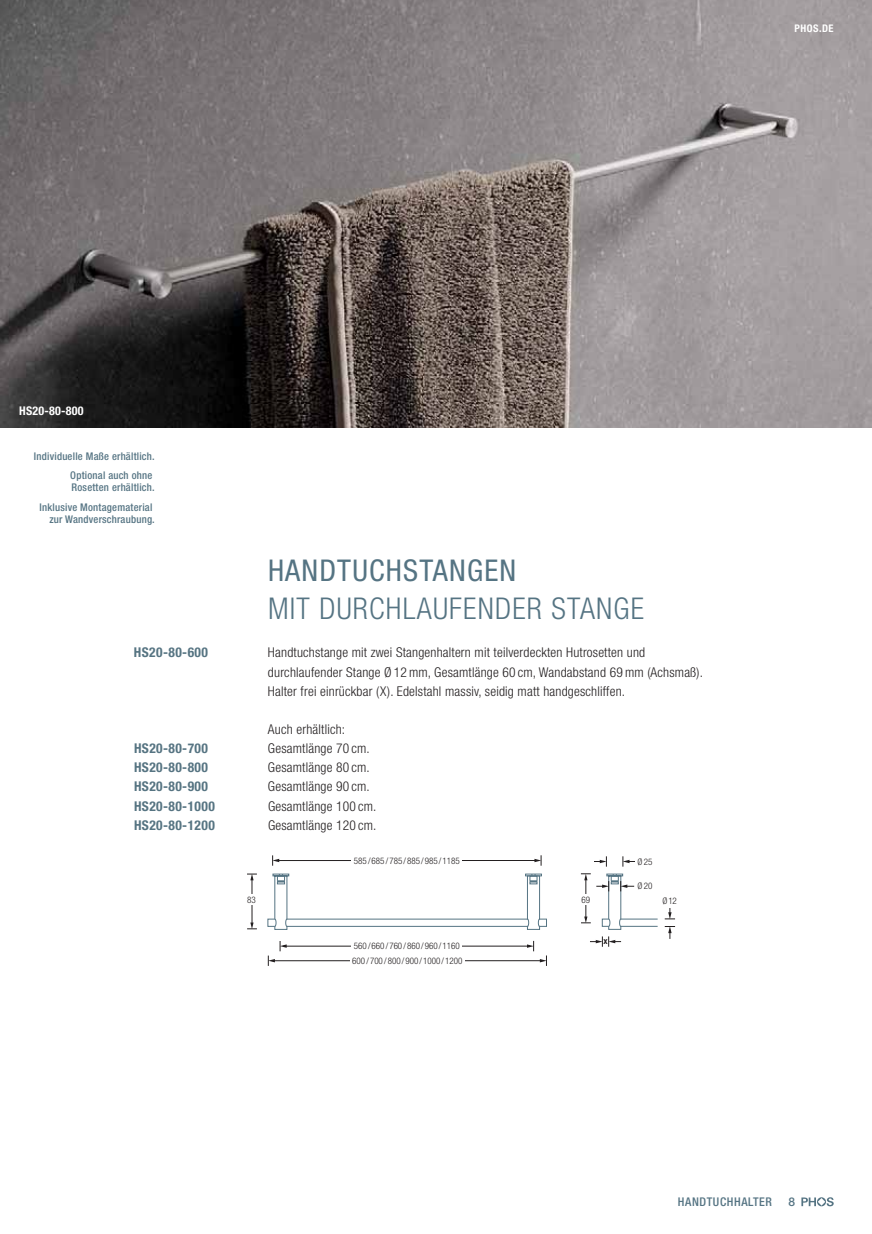
<style>
.page{position:relative;width:872px;height:1234px;background:#fff}
.page>*{position:absolute;margin:0;border:0;box-sizing:border-box;transform-origin:0 0}
.t1{font:300 condensed 30px "Helvetica Neue LT Std";letter-spacing:.04em;color:#557483}
.t2{font:condensed 30px "Helvetica Neue LT Std";letter-spacing:.04em;color:#557483}
.t3{font:300 condensed 13.5px/19.2px "Helvetica Neue LT Std";letter-spacing:.015em;color:#231f20}
.t4{font:700 condensed 13.5px "Helvetica Neue LT Std";letter-spacing:.03em;color:#567482}
.t5{font:500 condensed 12px "Helvetica Neue LT Std";letter-spacing:.05em;color:#557483}
.t6{font:700 condensed 12px "Helvetica Neue LT Std";letter-spacing:.02em;color:#fff}
.t7{font:500 12px "Helvetica Neue LT Std";color:#557483}
.t8{font:500 condensed 10.65px/19.2px "Helvetica Neue LT Std";letter-spacing:.02em;color:#557483;text-align:right}
.t9{font:700 condensed 10.5px "Helvetica Neue LT Std";letter-spacing:.05em;color:#fff}
.t10{font:300 condensed 9px "Helvetica Neue LT Std";color:#231f20}
.t11{font:700 condensed 9px "Helvetica Neue LT Std";color:#231f20}
</style>
<div class="page">
<img style="left:0;top:0;width:872px;height:427px">
<div style="left:538px;top:918px;width:9px;height:8px;border:1px solid #557483"></div>
<hr style="left:252px;top:878px;width:1px;height:46px;background:#231f20">
<svg style="left:247px;top:922px;width:10px;height:7px"></svg>
<svg style="left:247px;top:873px;width:10px;height:7px"></svg>
<div style="left:243px;top:894px;width:17px;height:10px;background:#fff"></div>
<hr style="left:283px;top:945px;width:247px;height:1px;background:#231f20">
<svg style="left:527px;top:940px;width:7px;height:11px"></svg>
<hr style="left:272px;top:960px;width:270px;height:1px;background:#231f20">
<svg style="left:268px;top:941px;width:19px;height:24px"></svg>
<svg style="left:540px;top:955px;width:7px;height:10px"></svg>
<hr style="left:276px;top:860px;width:261px;height:1px;background:#231f20">
<svg style="left:272px;top:855px;width:7px;height:10px"></svg>
<svg style="left:534px;top:855px;width:8px;height:10px"></svg>
<svg style="left:272px;top:873px;width:270px;height:57px"></svg>
<hr style="left:621px;top:925px;width:36px;height:1px;background:#557483">
<hr style="left:621px;top:918px;width:36px;height:1px;background:#557483">
<svg style="left:664px;top:908px;width:11px;height:11px"></svg>
<svg style="left:665px;top:926px;width:10px;height:12px"></svg>
<svg style="left:622px;top:856px;width:13px;height:10px"></svg>
<svg style="left:594px;top:856px;width:13px;height:10px"></svg>
<svg style="left:581px;top:873px;width:53px;height:73px"></svg>
<div style="left:350px;top:956px;width:115px;height:8px;background:#fff"></div>
<div style="left:351px;top:856px;width:111px;height:8px;background:#fff"></div>
<div style="left:351px;top:941px;width:111px;height:9px;background:#fff"></div>
<svg style="left:801px;top:1197px;width:32px;height:8px"></svg>
<p class="t9" style="left:794px;top:22px;width:41px">PHOS.DE</p>
<p class="t6" style="left:19px;top:403px;width:66px">HS20-80-800</p>
<p class="t8" style="left:34px;top:447px;width:122px">Individuelle Maße erhältlich.<br>Optional auch ohne</p>
<p class="t8" style="left:39px;top:479px;width:117px">Rosetten erhältlich.<br>Inklusive Montagematerial</p>
<p class="t8" style="left:49px;top:511px;width:107px">zur Wandverschraubung.</p>
<h1 class="t2" style="left:268px;top:552px;width:250px">HANDTUCHSTANGEN</h1>
<h1 class="t1" style="left:268px;top:597px;width:378px">MIT DURCHLAUFENDER STANGE</h1>
<p class="t4" style="left:134px;top:644px;width:75px">HS20-80-600</p>
<p class="t3" style="left:268px;top:644px;width:436px">Handtuchstange mit zwei Stangenhaltern mit teilverdeckten Hutrosetten und durchlaufender Stange Ø 12mm, Gesamtlänge 60 cm, Wandabstand 69 mm (Achsmaß).<br>Halter frei einrückbar ( X ). Edelstahl massiv, seidig matt handgeschliffen.</p>
<p class="t3" style="left:268px;top:721px;width:79px">Auch erhältlich:</p>
<p class="t4" style="left:134px;top:740px;width:75px">HS20-80-700</p>
<p class="t3" style="left:268px;top:740px;width:103px">Gesamtlänge 70 cm.</p>
<p class="t4" style="left:134px;top:759px;width:75px">HS20-80-800</p>
<p class="t3" style="left:268px;top:759px;width:103px">Gesamtlänge 80 cm.</p>
<p class="t4" style="left:134px;top:778px;width:75px">HS20-80-900</p>
<p class="t3" style="left:268px;top:778px;width:103px">Gesamtlänge 90 cm.</p>
<p class="t4" style="left:134px;top:797px;width:82px">HS20-80-1000</p>
<p class="t3" style="left:268px;top:797px;width:110px">Gesamtlänge 100 cm.</p>
<p class="t4" style="left:134px;top:817px;width:82px">HS20-80-1200</p>
<p class="t3" style="left:268px;top:816px;width:110px">Gesamtlänge 120 cm.</p>
<p class="t10" style="left:354px;top:857px;width:107px">585 / 685 / 785 / 885 / 985 / 1185</p>
<p class="t10" style="left:637px;top:858px;width:16px">Ø 25</p>
<p class="t10" style="left:637px;top:882px;width:16px">Ø 20</p>
<p class="t10" style="left:247px;top:896px;width:10px">83</p>
<p class="t10" style="left:581px;top:895px;width:10px">69</p>
<p class="t10" style="left:662px;top:897px;width:16px">Ø 12</p>
<p class="t10" style="left:354px;top:942px;width:107px">560 / 660 / 760 / 860 / 960 / 1160</p>
<p class="t11" style="left:603px;top:935px;width:6px">x</p>
<p class="t10" style="left:352px;top:957px;width:112px">600 / 700 / 800 / 900 / 1000 / 1200</p>
<p class="t5" style="left:678px;top:1197px;width:96px">HANDTUCHHALTER</p>
<p class="t7" style="left:788px;top:1194px;width:8px">8</p>
</div>
